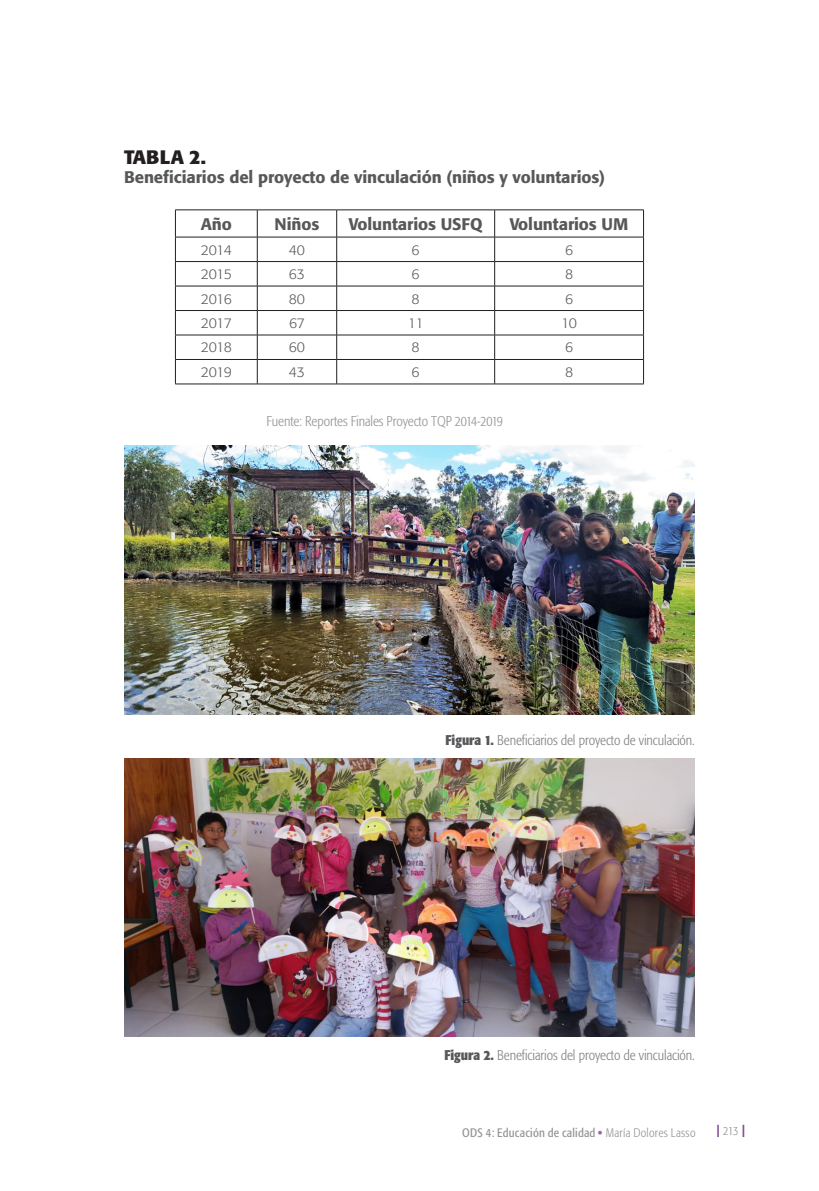
<style>
.page{position:relative;width:819px;height:1191px;background:#fff}
.page>*{position:absolute;margin:0;border:0;box-sizing:border-box;transform-origin:0 0}
.tablas_titulos{font:700 19.25px "Formata";letter-spacing:.01em;color:#231f20}
.tablas_subtitulos{font:500 16.62px "Formata";letter-spacing:-.005em;color:#57585a}
.pie_de_foto{font:300 condensed 14px "Formata";letter-spacing:-.005em;color:#808285}
.tablas_texto{font:300 14px "Formata";letter-spacing:-.045em;color:#57585a}
.Fuente{font:300 condensed 14px "Formata";letter-spacing:-.005em;color:#939598}
.t1{font:condensed 12.25px "Formata";letter-spacing:.015em;color:#939598}
.t2{font:300 condensed 12.25px "Formata";color:#939598}
.s1{font-weight:700;color:#57585a}
.s2{font-weight:700;font-stretch:normal;color:#9569a5}
.s3{font-weight:300}
.s4{font-weight:700;font-stretch:normal;color:#834b94}
</style>
<div class="page">
<hr style="left:175px;top:209px;width:82px;height:1px;background:#231f20">
<hr style="left:257px;top:209px;width:80px;height:1px;background:#231f20">
<hr style="left:337px;top:209px;width:157px;height:1px;background:#231f20">
<hr style="left:494px;top:209px;width:149px;height:1px;background:#231f20">
<hr style="left:175px;top:237px;width:82px;height:1px;background:#231f20">
<hr style="left:257px;top:237px;width:80px;height:1px;background:#231f20">
<hr style="left:337px;top:237px;width:157px;height:1px;background:#231f20">
<hr style="left:494px;top:237px;width:149px;height:1px;background:#231f20">
<hr style="left:175px;top:261px;width:82px;height:1px;background:#231f20">
<hr style="left:257px;top:261px;width:80px;height:1px;background:#231f20">
<hr style="left:337px;top:261px;width:157px;height:1px;background:#231f20">
<hr style="left:494px;top:261px;width:149px;height:1px;background:#231f20">
<hr style="left:175px;top:286px;width:82px;height:1px;background:#231f20">
<hr style="left:257px;top:286px;width:80px;height:1px;background:#231f20">
<hr style="left:337px;top:286px;width:157px;height:1px;background:#231f20">
<hr style="left:494px;top:286px;width:149px;height:1px;background:#231f20">
<hr style="left:175px;top:310px;width:82px;height:1px;background:#231f20">
<hr style="left:257px;top:310px;width:80px;height:1px;background:#231f20">
<hr style="left:337px;top:310px;width:157px;height:1px;background:#231f20">
<hr style="left:494px;top:310px;width:149px;height:1px;background:#231f20">
<hr style="left:175px;top:335px;width:82px;height:1px;background:#231f20">
<hr style="left:257px;top:335px;width:80px;height:1px;background:#231f20">
<hr style="left:337px;top:335px;width:157px;height:1px;background:#231f20">
<hr style="left:494px;top:335px;width:149px;height:1px;background:#231f20">
<hr style="left:175px;top:359px;width:82px;height:1px;background:#231f20">
<svg style="left:175px;top:210px;width:1px;height:174px"></svg>
<hr style="left:257px;top:359px;width:80px;height:1px;background:#231f20">
<svg style="left:257px;top:210px;width:1px;height:174px"></svg>
<hr style="left:337px;top:359px;width:157px;height:1px;background:#231f20">
<svg style="left:336px;top:210px;width:1px;height:174px"></svg>
<hr style="left:494px;top:359px;width:149px;height:1px;background:#231f20">
<svg style="left:494px;top:210px;width:1px;height:174px"></svg>
<svg style="left:643px;top:210px;width:1px;height:174px"></svg>
<hr style="left:175px;top:384px;width:82px;height:1px;background:#231f20">
<hr style="left:257px;top:384px;width:80px;height:1px;background:#231f20">
<hr style="left:337px;top:384px;width:157px;height:1px;background:#231f20">
<hr style="left:494px;top:384px;width:149px;height:1px;background:#231f20">
<img style="left:124px;top:445px;width:570px;height:269px">
<img style="left:124px;top:758px;width:570px;height:278px">
<p class="tablas_titulos" style="left:124px;top:145px;width:83px">TABLA 2.</p>
<p class="tablas_subtitulos" style="left:124px;top:167px;width:482px">Beneficiarios del proyecto de vinculación (niños y voluntarios)</p>
<p class="tablas_subtitulos" style="left:201px;top:214px;width:33px">Año</p>
<p class="tablas_subtitulos" style="left:274px;top:214px;width:46px">Niños</p>
<p class="tablas_subtitulos" style="left:349px;top:214px;width:135px">Voluntarios USFQ</p>
<p class="tablas_subtitulos" style="left:509px;top:214px;width:120px">Voluntarios UM</p>
<p class="tablas_texto" style="left:201px;top:241px;width:33px">2014</p>
<p class="tablas_texto" style="left:289px;top:241px;width:18px">40</p>
<p class="tablas_texto" style="left:411px;top:241px;width:10px">6</p>
<p class="tablas_texto" style="left:565px;top:241px;width:10px">6</p>
<p class="tablas_texto" style="left:201px;top:266px;width:33px">2015</p>
<p class="tablas_texto" style="left:289px;top:266px;width:18px">63</p>
<p class="tablas_texto" style="left:411px;top:266px;width:10px">6</p>
<p class="tablas_texto" style="left:565px;top:266px;width:10px">8</p>
<p class="tablas_texto" style="left:201px;top:290px;width:33px">2016</p>
<p class="tablas_texto" style="left:289px;top:290px;width:18px">80</p>
<p class="tablas_texto" style="left:411px;top:290px;width:10px">8</p>
<p class="tablas_texto" style="left:565px;top:290px;width:10px">6</p>
<p class="tablas_texto" style="left:201px;top:315px;width:33px">2017</p>
<p class="tablas_texto" style="left:289px;top:315px;width:17px">67</p>
<p class="tablas_texto" style="left:408px;top:315px;width:17px">11</p>
<p class="tablas_texto" style="left:561px;top:315px;width:17px">10</p>
<p class="tablas_texto" style="left:201px;top:339px;width:33px">2018</p>
<p class="tablas_texto" style="left:289px;top:339px;width:18px">60</p>
<p class="tablas_texto" style="left:411px;top:339px;width:10px">8</p>
<p class="tablas_texto" style="left:565px;top:339px;width:10px">6</p>
<p class="tablas_texto" style="left:201px;top:364px;width:33px">2019</p>
<p class="tablas_texto" style="left:289px;top:364px;width:18px">43</p>
<p class="tablas_texto" style="left:411px;top:364px;width:10px">6</p>
<p class="tablas_texto" style="left:565px;top:364px;width:10px">8</p>
<p class="Fuente" style="left:266px;top:413px;width:238px">Fuente: Reportes Finales Proyecto TQP 2014-2019</p>
<p class="pie_de_foto" style="left:445px;top:731px;width:251px"><span class="s1">Figura 1.</span> Beneficiarios del proyecto de vinculación.</p>
<p class="pie_de_foto" style="left:444px;top:1046px;width:252px"><span class="s1">Figura 2.</span> Beneficiarios del proyecto de vinculación.</p>
<p class="t1" style="left:462px;top:1125px;width:235px">ODS 4: Educación de calidad <span class="s2">•</span> <span class="s3">María Dolores Lasso</span></p>
<p class="t2" style="left:716px;top:1124px;width:30px"><span class="s4">|</span> 213 <span class="s4">|</span></p>
</div>
